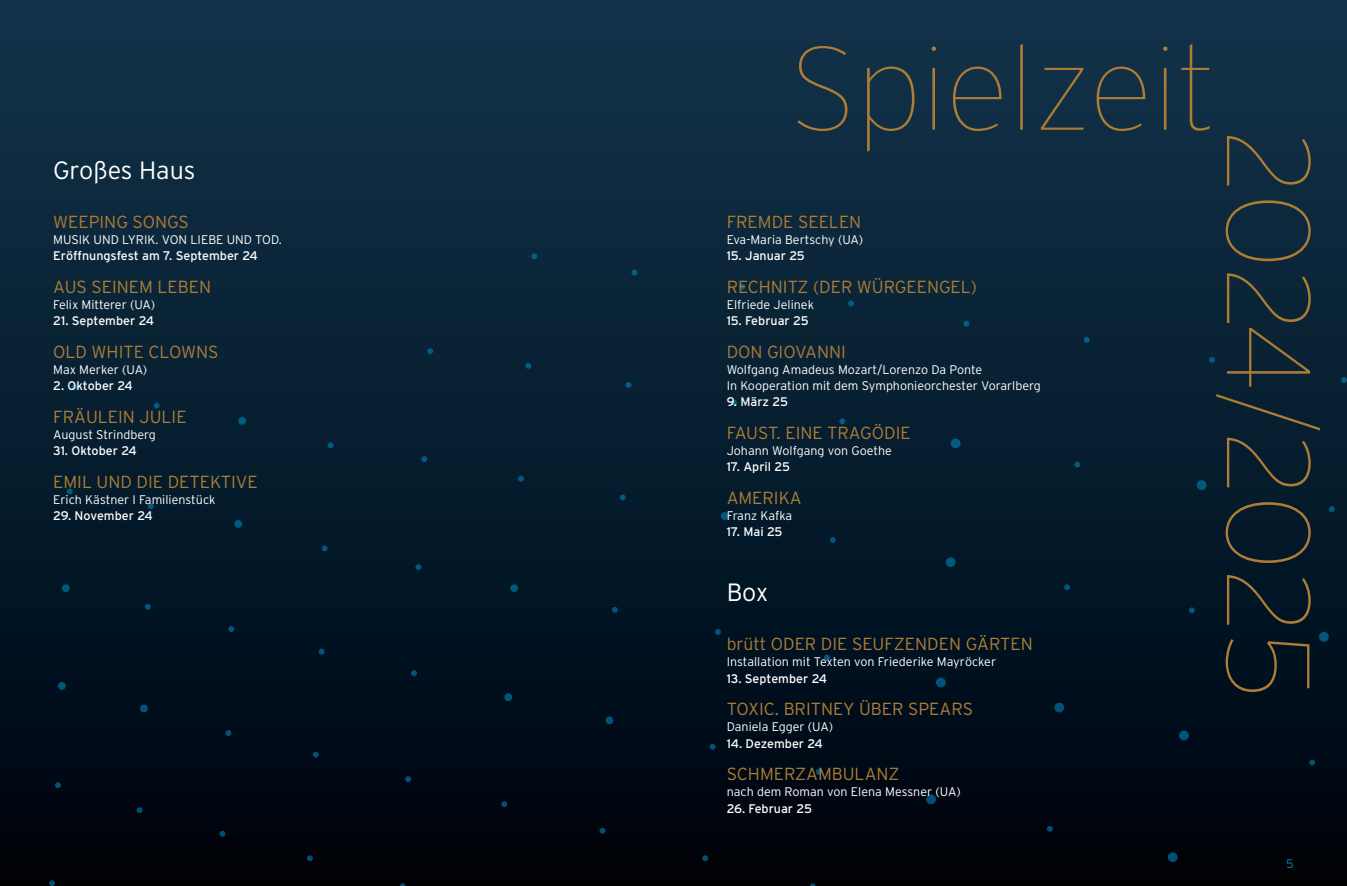
<style>
.page{position:relative;width:1347px;height:886px;background:#fff}
.page>*{position:absolute;margin:0;border:0;box-sizing:border-box;transform-origin:0 0}
.t1{font:100 117.75px "Interstate";letter-spacing:-.01em;color:#ad7d35}
.t2{font:300 25px "Interstate";color:#fff}
.t3{font:300 17.5px "Interstate";color:#ad7d35}
.t4{font:300 12.5px/16.2px "Interstate";color:#fff}
.t5{font:12.5px "Interstate";color:#fff}
.t6{font:300 12.5px "Interstate";color:#0084bb}
</style>
<div class="page">
<div style="left:0;top:0;width:1346px;height:886px;background:linear-gradient(to bottom,#12354d,#00040d)"></div>
<svg style="left:926px;top:794px;width:10px;height:10px"></svg>
<svg style="left:936px;top:677px;width:9px;height:10px"></svg>
<svg style="left:945px;top:557px;width:10px;height:10px"></svg>
<svg style="left:950px;top:438px;width:10px;height:10px"></svg>
<svg style="left:1054px;top:702px;width:10px;height:10px"></svg>
<div style="left:605px;top:716px;width:8px;height:8px;background:#00547b;border-radius:50%"></div>
<div style="left:504px;top:693px;width:8px;height:8px;background:#00547b;border-radius:50%"></div>
<div style="left:140px;top:704px;width:8px;height:8px;background:#00547b;border-radius:50%"></div>
<div style="left:58px;top:682px;width:8px;height:8px;background:#00557c;border-radius:50%"></div>
<div style="left:234px;top:520px;width:8px;height:8px;background:#015980;border-radius:50%"></div>
<div style="left:238px;top:417px;width:8px;height:8px;background:#025b83;border-radius:50%"></div>
<div style="left:62px;top:584px;width:8px;height:8px;background:#00587f;border-radius:50%"></div>
<div style="left:510px;top:584px;width:8px;height:8px;background:#00587f;border-radius:50%"></div>
<div style="left:721px;top:512px;width:7px;height:8px;background:#015981;border-radius:50%"></div>
<svg style="left:1167px;top:852px;width:10px;height:10px"></svg>
<svg style="left:1179px;top:730px;width:9px;height:10px"></svg>
<svg style="left:1318px;top:632px;width:10px;height:10px"></svg>
<svg style="left:1196px;top:480px;width:10px;height:10px"></svg>
<svg style="left:815px;top:769px;width:6px;height:6px"></svg>
<svg style="left:1047px;top:826px;width:5px;height:6px"></svg>
<svg style="left:1188px;top:607px;width:6px;height:6px"></svg>
<svg style="left:1064px;top:584px;width:6px;height:6px"></svg>
<svg style="left:1074px;top:461px;width:6px;height:6px"></svg>
<svg style="left:1328px;top:506px;width:6px;height:6px"></svg>
<svg style="left:1341px;top:377px;width:5px;height:6px"></svg>
<svg style="left:1209px;top:357px;width:5px;height:6px"></svg>
<svg style="left:1083px;top:337px;width:6px;height:6px"></svg>
<svg style="left:963px;top:321px;width:6px;height:5px"></svg>
<svg style="left:848px;top:300px;width:6px;height:6px"></svg>
<svg style="left:739px;top:284px;width:6px;height:6px"></svg>
<svg style="left:631px;top:270px;width:6px;height:5px"></svg>
<svg style="left:531px;top:253px;width:6px;height:6px"></svg>
<svg style="left:839px;top:418px;width:6px;height:6px"></svg>
<svg style="left:830px;top:537px;width:5px;height:6px"></svg>
<svg style="left:1309px;top:759px;width:6px;height:6px"></svg>
<svg style="left:824px;top:654px;width:6px;height:6px"></svg>
<svg style="left:715px;top:629px;width:6px;height:6px"></svg>
<svg style="left:709px;top:744px;width:6px;height:6px"></svg>
<svg style="left:612px;top:607px;width:6px;height:6px"></svg>
<svg style="left:411px;top:670px;width:6px;height:6px"></svg>
<svg style="left:405px;top:776px;width:6px;height:6px"></svg>
<svg style="left:225px;top:730px;width:6px;height:6px"></svg>
<svg style="left:228px;top:626px;width:6px;height:6px"></svg>
<svg style="left:501px;top:801px;width:6px;height:6px"></svg>
<svg style="left:599px;top:828px;width:6px;height:6px"></svg>
<svg style="left:702px;top:855px;width:6px;height:6px"></svg>
<svg style="left:809px;top:883px;width:6px;height:3px"></svg>
<svg style="left:400px;top:883px;width:5px;height:3px"></svg>
<svg style="left:307px;top:855px;width:6px;height:6px"></svg>
<svg style="left:219px;top:831px;width:6px;height:5px"></svg>
<svg style="left:313px;top:752px;width:6px;height:5px"></svg>
<svg style="left:319px;top:648px;width:5px;height:6px"></svg>
<svg style="left:322px;top:545px;width:5px;height:6px"></svg>
<svg style="left:49px;top:880px;width:6px;height:6px"></svg>
<svg style="left:55px;top:782px;width:6px;height:6px"></svg>
<svg style="left:145px;top:604px;width:6px;height:6px"></svg>
<svg style="left:148px;top:503px;width:6px;height:6px"></svg>
<svg style="left:327px;top:442px;width:6px;height:6px"></svg>
<svg style="left:421px;top:456px;width:6px;height:6px"></svg>
<svg style="left:518px;top:476px;width:6px;height:6px"></svg>
<svg style="left:619px;top:494px;width:6px;height:6px"></svg>
<svg style="left:731px;top:400px;width:6px;height:6px"></svg>
<svg style="left:625px;top:382px;width:6px;height:6px"></svg>
<svg style="left:525px;top:363px;width:6px;height:6px"></svg>
<svg style="left:427px;top:348px;width:6px;height:6px"></svg>
<svg style="left:67px;top:488px;width:6px;height:6px"></svg>
<svg style="left:72px;top:384px;width:6px;height:6px"></svg>
<svg style="left:154px;top:403px;width:6px;height:5px"></svg>
<svg style="left:136px;top:807px;width:6px;height:6px"></svg>
<svg style="left:415px;top:564px;width:6px;height:6px"></svg>
<h2 class="t2" style="left:53px;top:156px;width:144px">Großes Haus</h2>
<h3 class="t3" style="left:53px;top:212px;width:137px">WEEPING SONGS</h3>
<p class="t4" style="left:53px;top:231px;width:230px">MUSIK UND LYRIK. VON LIEBE UND TOD.</p>
<p class="t5" style="left:53px;top:249px;width:206px">Eröffnungsfest am 7. September 24</p>
<h3 class="t3" style="left:53px;top:277px;width:159px">AUS SEINEM LEBEN</h3>
<p class="t4" style="left:53px;top:296px;width:104px">Felix Mitterer (UA)</p>
<p class="t5" style="left:53px;top:314px;width:102px">21. September 24</p>
<h3 class="t3" style="left:53px;top:342px;width:167px">OLD WHITE CLOWNS</h3>
<p class="t4" style="left:53px;top:361px;width:96px">Max Merker (UA)</p>
<p class="t5" style="left:53px;top:379px;width:81px">2. Oktober 24</p>
<h3 class="t3" style="left:53px;top:407px;width:135px">FRÄULEIN JULIE</h3>
<p class="t4" style="left:53px;top:426px;width:104px">August Strindberg</p>
<p class="t5" style="left:53px;top:444px;width:85px">31. Oktober 24</p>
<h3 class="t3" style="left:53px;top:472px;width:206px">EMIL UND DIE DETEKTIVE</h3>
<p class="t4" style="left:53px;top:491px;width:164px">Erich Kästner I Familienstück</p>
<p class="t5" style="left:53px;top:509px;width:101px">29. November 24</p>
<h1 class="t1" style="left:790px;top:26px;width:428px">Spielzeit</h1>
<h1 class="t1" style="left:1331px;top:130px;width:571px;rotate:90deg">2024/2025</h1>
<h3 class="t3" style="left:726px;top:212px;width:136px">FREMDE SEELEN</h3>
<p class="t4" style="left:726px;top:231px;width:138px">Eva-Maria Bertschy (UA)</p>
<p class="t5" style="left:726px;top:249px;width:80px">15. Januar 25</p>
<h3 class="t3" style="left:726px;top:277px;width:252px">RECHNITZ (DER WÜRGEENGEL)</h3>
<p class="t4" style="left:726px;top:296px;width:89px">Elfriede Jelinek</p>
<p class="t5" style="left:726px;top:314px;width:84px">15. Februar 25</p>
<h3 class="t3" style="left:726px;top:342px;width:121px">DON GIOVANNI</h3>
<p class="t4" style="left:726px;top:361px;width:316px">Wolfgang Amadeus Mozart/Lorenzo Da Ponte<br>In Kooperation mit dem Symphonieorchester Vorarlberg</p>
<p class="t5" style="left:726px;top:395px;width:63px">9. März 25</p>
<h3 class="t3" style="left:726px;top:423px;width:186px">FAUST. EINE TRAGÖDIE</h3>
<p class="t4" style="left:726px;top:442px;width:167px">Johann Wolfgang von Goethe</p>
<p class="t5" style="left:726px;top:460px;width:65px">17. April 25</p>
<h3 class="t3" style="left:726px;top:488px;width:77px">AMERIKA</h3>
<p class="t4" style="left:726px;top:507px;width:67px">Franz Kafka</p>
<p class="t5" style="left:726px;top:525px;width:57px">17. Mai 25</p>
<h2 class="t2" style="left:726px;top:578px;width:43px">Box</h2>
<h3 class="t3" style="left:726px;top:634px;width:307px">brütt ODER DIE SEUFZENDEN GÄRTEN</h3>
<p class="t4" style="left:726px;top:654px;width:271px">Installation mit Texten von Friederike Mayröcker</p>
<p class="t5" style="left:726px;top:671px;width:102px">13. September 24</p>
<h3 class="t3" style="left:726px;top:699px;width:248px">TOXIC. BRITNEY ÜBER SPEARS</h3>
<p class="t4" style="left:726px;top:719px;width:108px">Daniela Egger (UA)</p>
<p class="t5" style="left:726px;top:736px;width:98px">14. Dezember 24</p>
<h3 class="t3" style="left:726px;top:764px;width:174px">SCHMERZAMBULANZ</h3>
<p class="t4" style="left:726px;top:784px;width:235px">nach dem Roman von Elena Messner (UA)</p>
<p class="t5" style="left:726px;top:801px;width:87px">26. Februar 25</p>
<p class="t6" style="left:1286px;top:856px;width:9px">5</p>
</div>
